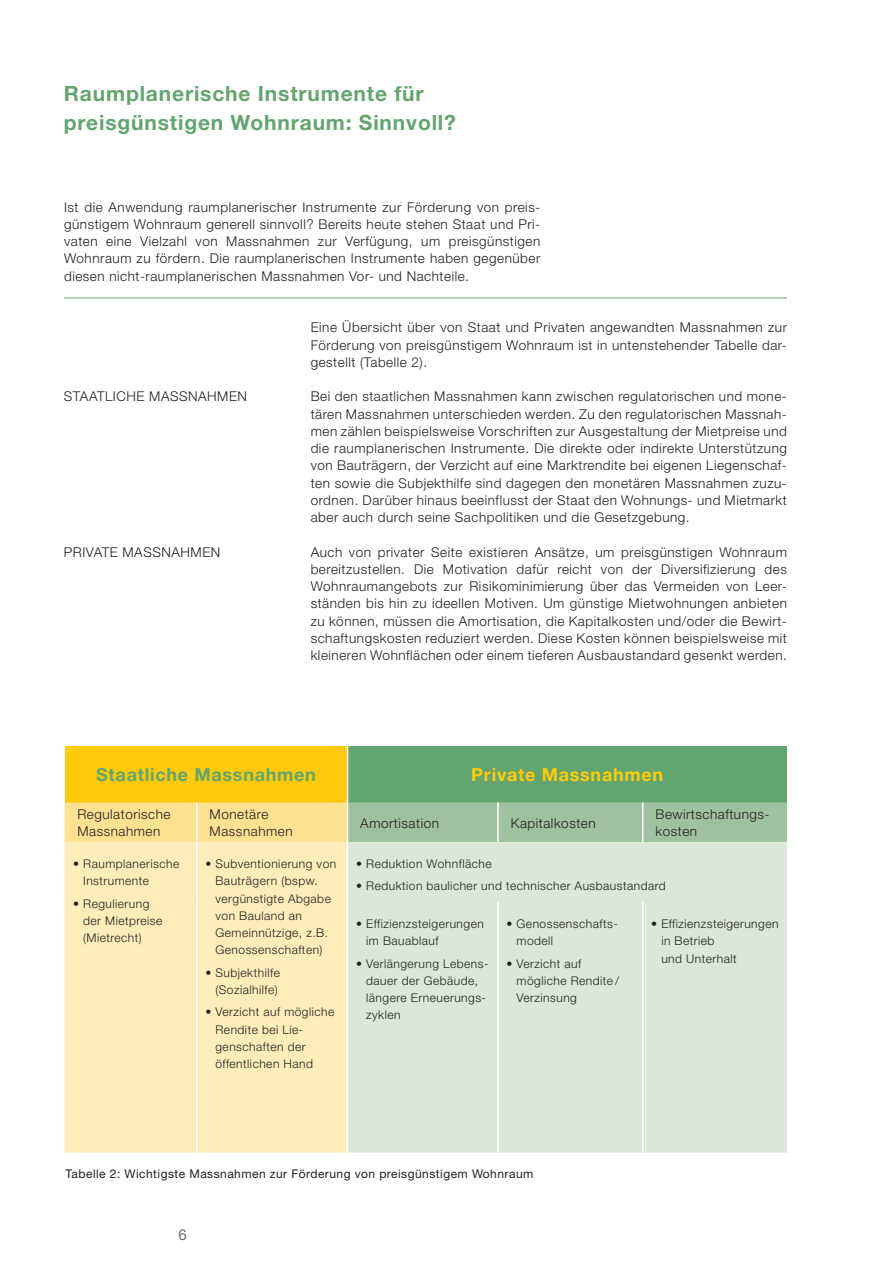
<style>
.page{position:relative;width:893px;height:1263px;background:#fff}
.page>*{position:absolute;margin:0;border:0;box-sizing:border-box;transform-origin:0 0}
._1-Titel{font:700 21px/28.5px "Helvetica Neue";letter-spacing:.04em;color:#63a56e}
.Umschlag-Titel{font:700 18px "Helvetica Neue";letter-spacing:.04em;color:#63a56e}
.Umschlag-Titel-2{font:700 18px "Helvetica Neue";letter-spacing:.04em;color:#feca0a}
.t1{font:15px "Helvetica Neue";color:#6c6d70}
._3-Lauftext{font:300 13.5px/17.2px "Helvetica Neue";letter-spacing:.04em;color:#231f20;text-align:justify}
._1-Titel-2{font:300 13.5px/17.2px "Helvetica Neue";letter-spacing:.04em;color:#231f20}
._1-Titel-3{font:300 12px/17.2px "Helvetica Neue";letter-spacing:.04em;color:#231f20}
._3-Legende{font:12px "Helvetica Neue";letter-spacing:.04em;color:#231f20}
</style>
<div class="page">
<hr style="left:64px;top:298px;width:723px;height:1px;background:#63a56e">
<div style="left:65px;top:745px;width:283px;height:57px;background:#feca0a"></div>
<div style="left:348px;top:745px;width:439px;height:57px;background:#63a56e"></div>
<svg style="left:65px;top:802px;width:722px;height:40px;background:#c3cd99"></svg>
<div style="left:65px;top:842px;width:282px;height:310px;background:#feedbb"></div>
<div style="left:348px;top:842px;width:439px;height:310px;background:#dae7d9"></div>
<hr style="left:196px;top:842px;width:2px;height:60px;background:#fff">
<hr style="left:196px;top:902px;width:2px;height:250px;background:#fff">
<hr style="left:497px;top:902px;width:2px;height:250px;background:#fff">
<hr style="left:642px;top:902px;width:1px;height:250px;background:#fff">
<hr style="left:196px;top:802px;width:2px;height:40px;background:#fff">
<hr style="left:347px;top:802px;width:1px;height:40px;background:#fff">
<hr style="left:497px;top:802px;width:2px;height:40px;background:#fff">
<hr style="left:642px;top:802px;width:1px;height:40px;background:#fff">
<hr style="left:347px;top:745px;width:1px;height:57px;background:#fff">
<p class="_1-Titel" style="left:64px;top:79px;width:393px">Raumplanerische Instrumente für preisgünstigen Wohnraum: Sinnvoll?</p>
<p class="_3-Lauftext" style="left:64px;top:198px;width:478px">Ist die Anwendung raumplanerischer Instrumente zur Förderung von preis&shy;günstigem Wohnraum generell sinnvoll? Bereits heute stehen Staat und Pri&shy;vaten eine Vielzahl von Massnahmen zur Verfügung, um preisgünstigen Wohnraum zu fördern. Die raumplanerischen Instrumente haben gegenüber diesen nicht-raumplanerischen Massnahmen Vor- und Nachteile.</p>
<p class="_3-Lauftext" style="left:64px;top:388px;width:185px">STAATLICHE MASSNAHMEN</p>
<p class="_3-Lauftext" style="left:64px;top:543px;width:158px">PRIVATE MASSNAHMEN</p>
<p class="_3-Lauftext" style="left:311px;top:319px;width:478px">Eine Übersicht über von Staat und Privaten angewandten Massnahmen zur Förderung von preisgünstigem Wohnraum ist in untenstehender Tabelle dar&shy;gestellt (Tabelle 2).</p>
<p class="_3-Lauftext" style="left:311px;top:388px;width:478px">Bei den staatlichen Massnahmen kann zwischen regulatorischen und mone&shy;tären Massnahmen unterschieden werden. Zu den regulatorischen Massnah&shy;men zählen beispielsweise Vorschriften zur Ausgestaltung der Mietpreise und die raumplanerischen Instrumente. Die direkte oder indirekte Unterstützung von Bauträgern, der Verzicht auf eine Marktrendite bei eigenen Liegenschaf&shy;ten sowie die Subjekthilfe sind dagegen den monetären Massnahmen zuzu&shy;ordnen. Darüber hinaus beeinflusst der Staat den Wohnungs- und Mietmarkt aber auch durch seine Sachpolitiken und die Gesetzgebung.</p>
<p class="_3-Lauftext" style="left:311px;top:543px;width:478px">Auch von privater Seite existieren Ansätze, um preisgünstigen Wohnraum bereitzustellen. Die Motivation dafür reicht von der Diversifizierung des Wohnraumangebots zur Risikominimierung über das Vermeiden von Leer&shy;ständen bis hin zu ideellen Motiven. Um günstige Mietwohnungen anbieten zu können, müssen die Amortisation, die Kapitalkosten und/oder die Bewirt&shy;schaftungskosten reduziert werden. Diese Kosten können beispielsweise mit kleineren Wohnflächen oder einem tieferen Ausbaustandard gesenkt werden.</p>
<p class="Umschlag-Titel" style="left:96px;top:763px;width:221px">Staatliche Massnahmen</p>
<p class="Umschlag-Titel-2" style="left:471px;top:763px;width:193px">Private Massnahmen</p>
<p class="_1-Titel-2" style="left:77px;top:805px;width:95px">Regulatorische<br>Massnahmen</p>
<p class="_1-Titel-2" style="left:210px;top:805px;width:85px">Monetäre<br>Massnahmen</p>
<p class="_1-Titel-2" style="left:360px;top:814px;width:80px">Amortisation</p>
<p class="_1-Titel-2" style="left:511px;top:814px;width:86px">Kapitalkosten</p>
<p class="_1-Titel-2" style="left:655px;top:805px;width:114px">Bewirtschaftungs&shy;kosten</p>
<p class="_1-Titel-3" style="left:83px;top:855px;width:98px;text-indent:-10px">• Raumplanerische<br>Instrumente</p>
<p class="_1-Titel-3" style="left:83px;top:894px;width:81px;text-indent:-10px">• Regulierung der Mietpreise (Mietrecht)</p>
<p class="_1-Titel-3" style="left:215px;top:855px;width:122px;text-indent:-10px">• Subventionierung von<br>Bauträgern (bspw. vergünstigte Abgabe von Bauland an<br>Gemeinnützige, z.B.<br>Genossenschaften)</p>
<p class="_1-Titel-3" style="left:205px;top:963px;width:76px;text-align:right">• Subjekthilfe (Sozialhilfe)</p>
<p class="_1-Titel-3" style="left:215px;top:1003px;width:120px;text-indent:-10px">• Verzicht auf mögliche<br>Rendite bei Lie&shy;genschaften der öffentlichen Hand</p>
<p class="_1-Titel-3" style="left:356px;top:855px;width:137px">• Reduktion Wohnfläche</p>
<p class="_1-Titel-3" style="left:356px;top:877px;width:311px">• Reduktion baulicher und technischer Ausbaustandard</p>
<p class="_1-Titel-3" style="left:366px;top:915px;width:119px;text-indent:-10px">• Effizienzsteigerungen im Bauablauf</p>
<p class="_1-Titel-3" style="left:366px;top:954px;width:124px;text-indent:-10px">• Verlängerung Lebens&shy;dauer der Gebäude, längere Erneuerungs&shy;zyklen</p>
<p class="_1-Titel-3" style="left:517px;top:915px;width:103px;text-indent:-10px">• Genossenschafts&shy;modell</p>
<p class="_1-Titel-3" style="left:517px;top:954px;width:104px;text-indent:-10px">• Verzicht auf mögliche Rendite /<br>Verzinsung</p>
<p class="_1-Titel-3" style="left:661px;top:915px;width:119px;text-indent:-10px">• Effizienzsteigerungen in Betrieb<br>und Unterhalt</p>
<p class="_3-Legende" style="left:66px;top:1166px;width:469px">Tabelle 2: Wichtigste Massnahmen zur Förderung von preisgünstigem Wohnraum</p>
<p class="t1" style="left:179px;top:1226px;width:10px">6</p>
</div>
